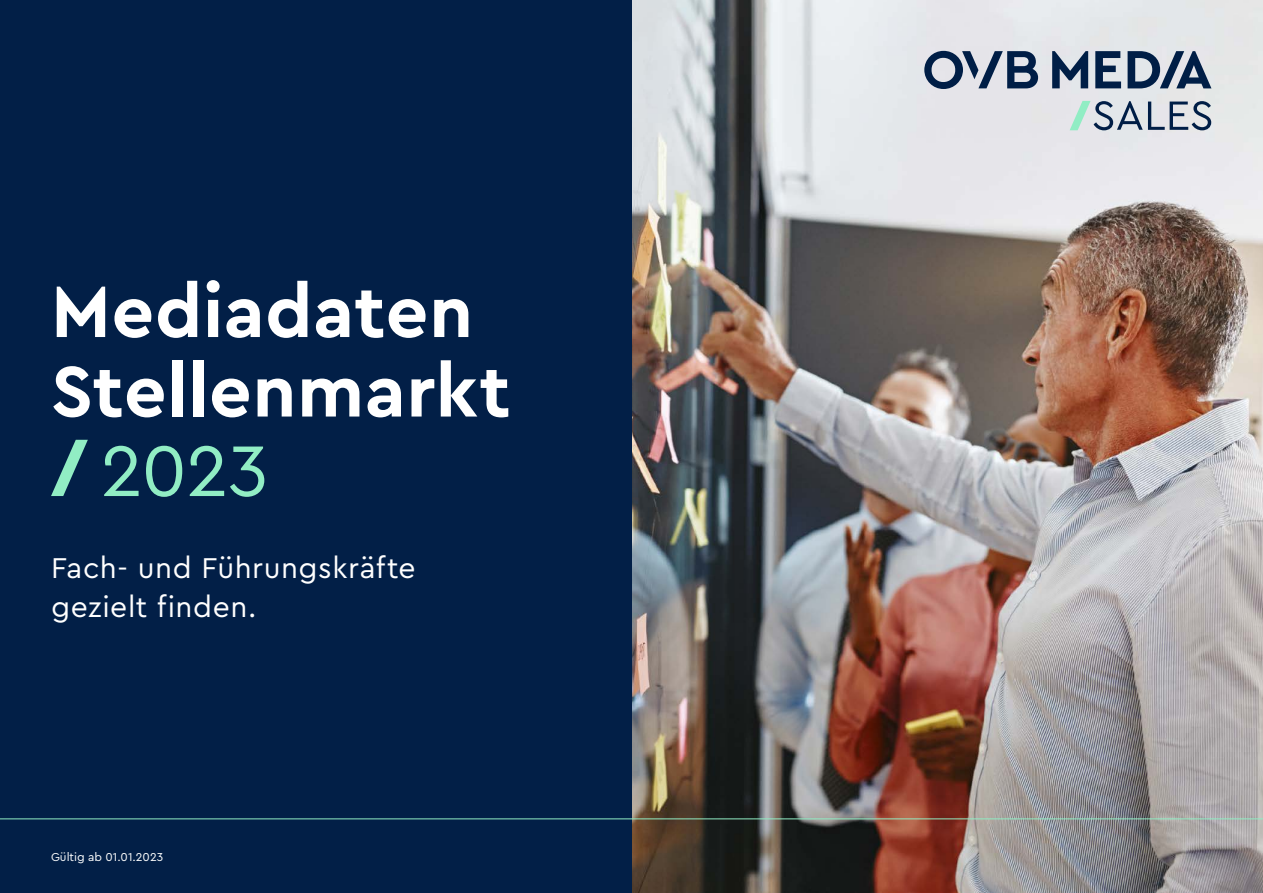
<style>
.page{position:relative;width:1263px;height:893px;background:#fff}
.page>*{position:absolute;margin:0;border:0;box-sizing:border-box;transform-origin:0 0}
.t1{font:700 75px/79.5px "Cera Pro";letter-spacing:.01em;color:#fff}
.t2{font:75px "Cera Pro";color:#91edc4}
.t3{font:30px/39px "Cera Pro";letter-spacing:.02em;color:#fff}
.t4{font:12px "Cera Pro";color:#fff}
</style>
<div class="page">
<img style="left:631px;top:0;width:632px;height:893px">
<div style="left:0;top:0;width:631px;height:893px;background:#021f47"></div>
<hr style="left:0;top:819px;width:1263px;height:1px;background:#91edc4">
<svg style="left:1095px;top:51px;width:26px;height:37px"></svg>
<svg style="left:1127px;top:51px;width:84px;height:38px"></svg>
<svg style="left:924px;top:51px;width:114px;height:38px"></svg>
<svg style="left:1052px;top:51px;width:36px;height:37px"></svg>
<svg style="left:1070px;top:101px;width:141px;height:29px"></svg>
<svg style="left:51px;top:440px;width:37px;height:56px"></svg>
<h1 class="t1" style="left:51px;top:269px;width:461px">Mediadaten<br>Stellenmarkt</h1>
<h1 class="t2" style="left:101px;top:421px;width:169px">2023</h1>
<p class="t3" style="left:51px;top:547px;width:366px">Fach- und Führungskräfte gezielt finden.</p>
<p class="t4" style="left:51px;top:849px;width:114px">Gültig ab 01.01.2023</p>
</div>
